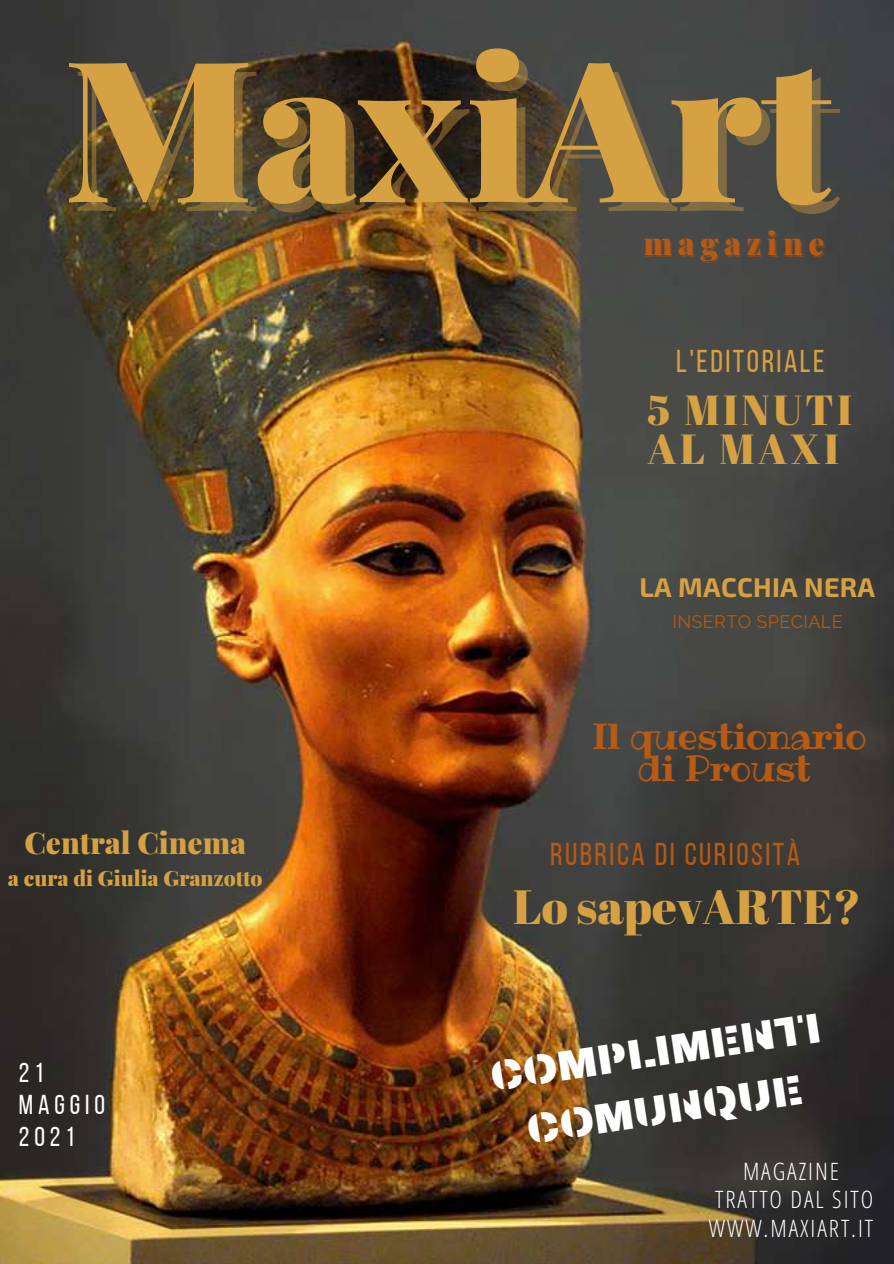
<style>
.page{position:relative;width:894px;height:1264px;background:#fff}
.page>*{position:absolute;margin:0;border:0;box-sizing:border-box;transform-origin:0 0}
.t1{font:900 196.95px "Playfair Display";color:#d6a143}
.t2{font:48px "Abril Fatface";color:#d6a143}
.t3{font:42px/58.5px "Archicoco";color:#fff;text-align:center}
.t4{font:42px/39.5px "Abril Fatface";letter-spacing:.08em;color:#d6a143}
.t5{font:36px/32.5px "Ribeye";letter-spacing:-.02em;color:#b75a14;text-align:center}
.t6{font:31.5px "Bebas Neue";letter-spacing:.08em;color:#b75a14}
.t7{font:31.5px "Bebas Neue";letter-spacing:.08em;color:#d6a143}
.t8{font:900 31.5px "Playfair Display";letter-spacing:.18em;color:#b75a14}
.t9{font:900 30px "Playfair Display";color:#d6a143}
.t10{font:27.3px/31.8px "Bebas Neue";letter-spacing:.18em;color:#fff}
.t11{font:700 27px "Exo 2";letter-spacing:.01em;color:#d6a143}
.t12{font:300 24px/28.5px "Open Sans Hebrew Condensed";letter-spacing:.08em;color:#fff;text-align:center}
.t13{font:900 21px "Playfair Display";color:#d6a143}
.t14{font:18px "Raleway";letter-spacing:.02em;color:#b75a14}
</style>
<div class="page">
<img style="left:0;top:0;width:893px;height:1263px">
<h1 class="t1" style="left:63px;top:-11px;width:769px">MaxiArt</h1>
<h3 class="t8" style="left:643px;top:221px;width:182px">magazine</h3>
<h3 class="t7" style="left:676px;top:349px;width:150px">L'EDITORIALE</h3>
<h3 class="t4" style="left:647px;top:389px;width:206px">5 MINUTI<br>AL MAXI</h3>
<p class="t11" style="left:639px;top:570px;width:237px">LA MACCHIA NERA</p>
<p class="t14" style="left:672px;top:611px;width:172px">INSERTO SPECIALE</p>
<p class="t9" style="left:24px;top:822px;width:223px">Central Cinema</p>
<p class="t13" style="left:8px;top:863px;width:256px">a cura di Giulia Granzotto</p>
<p class="t10" style="left:19px;top:1059px;width:88px">21<br>MAGGIO<br>2021</p>
<h3 class="t5" style="left:591px;top:719px;width:276px">Il questionario di Proust</h3>
<h3 class="t6" style="left:550px;top:841px;width:251px">RUBRICA DI CURIOSITÀ</h3>
<h2 class="t2" style="left:513px;top:872px;width:349px">Lo sapevARTE?</h2>
<h3 class="t3" style="left:486px;top:1046px;width:335px;rotate:-9deg">COMPLIMENTI<br>COMUNQUE</h3>
<p class="t12" style="left:708px;top:1156px;width:166px">MAGAZINE<br>TRATTO DAL SITO<br>WWW.MAXIART.IT</p>
</div>
